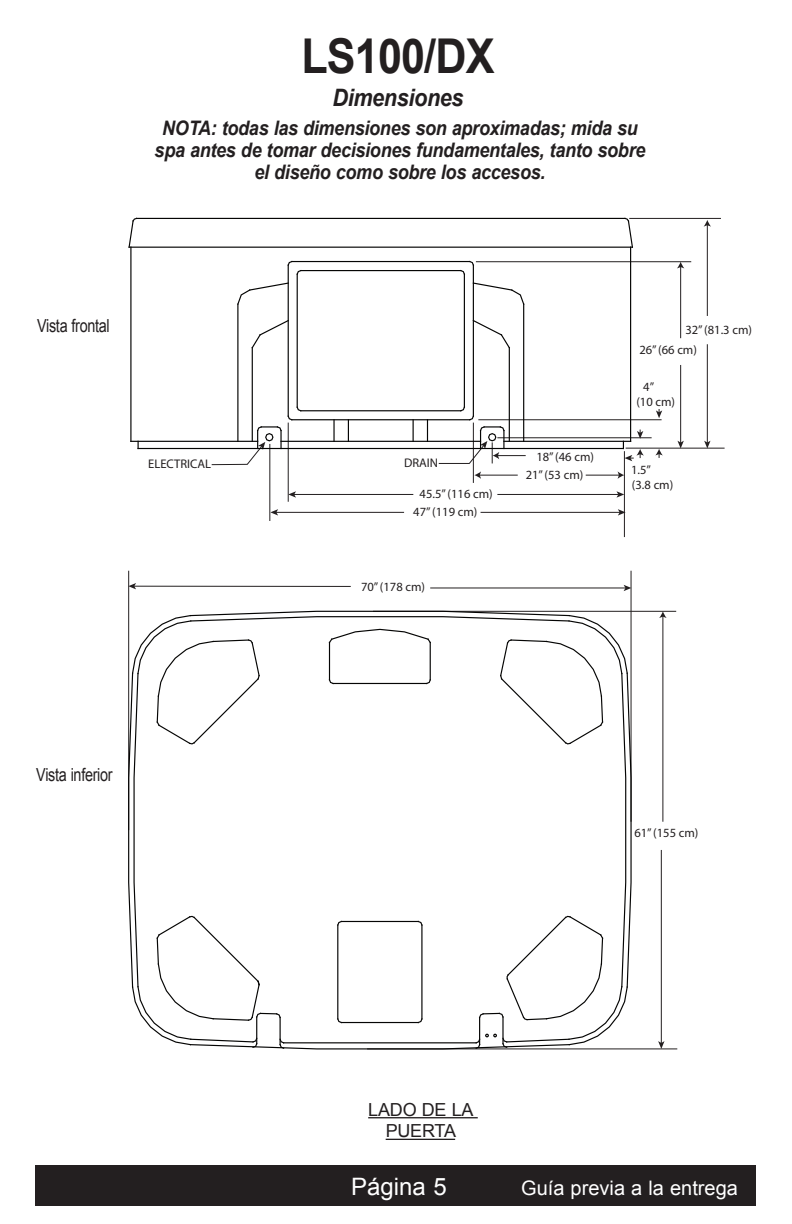
<style>
.page{position:relative;width:792px;height:1224px;background:#fff}
.page>*{position:absolute;margin:0;border:0;box-sizing:border-box;transform-origin:0 0}
.Head{font:700 48px "Arial";letter-spacing:-.02em;color:#231f20;scale:.9 1}
.Black_subhead{font:italic 700 24px "Arial";letter-spacing:-.015em;color:#231f20;scale:.9 1}
.t1{font:24px "Arial";color:#fff}
.Black_subhead-2{font:italic 700 20px/22px "Arial";letter-spacing:-.015em;color:#231f20;text-align:center;scale:.9 1}
.t2{font:20px "Arial";color:#fff}
.t3{font:18.8px "Myriad Pro";color:#231f20}
.Body{font:18px "Arial";letter-spacing:-.02em;color:#231f20;scale:.8 1}
.Body-2{font:18px/21.6px "Arial";letter-spacing:-.02em;color:#231f20;text-align:center}
.t4{font:12.6px/15px "Myriad Pro";color:#231f20}
.s1{font-size:24px}
</style>
<div class="page">
<div style="left:35px;top:1165px;width:720px;height:41px;background:#231f20"></div>
<hr style="left:368px;top:1117px;width:110px;height:1px;background:#231f20">
<hr style="left:386px;top:1139px;width:69px;height:1px;background:#231f20">
<hr style="left:269px;top:444px;width:1px;height:77px;background:#231f20">
<hr style="left:624px;top:451px;width:1px;height:86px;background:#231f20">
<hr style="left:288px;top:423px;width:1px;height:79px;background:#231f20">
<hr style="left:626px;top:448px;width:99px;height:1px;background:#231f20">
<hr style="left:497px;top:437px;width:155px;height:1px;background:#231f20">
<hr style="left:476px;top:261px;width:215px;height:1px;background:#231f20">
<hr style="left:629px;top:218px;width:92px;height:1px;background:#231f20">
<hr style="left:128px;top:571px;width:1px;height:259px;background:#231f20">
<hr style="left:631px;top:571px;width:1px;height:251px;background:#231f20">
<hr style="left:373px;top:611px;width:303px;height:1px;background:#231f20">
<hr style="left:367px;top:1049px;width:310px;height:1px;background:#231f20">
<hr style="left:680px;top:365px;width:1px;height:78px;background:#231f20">
<svg style="left:677px;top:441px;width:7px;height:7px"></svg>
<hr style="left:680px;top:266px;width:1px;height:72px;background:#231f20">
<svg style="left:677px;top:262px;width:7px;height:6px"></svg>
<hr style="left:707px;top:225px;width:1px;height:91px;background:#231f20">
<svg style="left:704px;top:220px;width:7px;height:7px"></svg>
<hr style="left:707px;top:344px;width:1px;height:99px;background:#231f20">
<svg style="left:704px;top:441px;width:7px;height:7px"></svg>
<hr style="left:294px;top:494px;width:119px;height:1px;background:#231f20">
<svg style="left:288px;top:491px;width:8px;height:7px"></svg>
<hr style="left:497px;top:494px;width:122px;height:1px;background:#231f20">
<svg style="left:616px;top:491px;width:8px;height:7px"></svg>
<hr style="left:276px;top:512px;width:128px;height:1px;background:#231f20">
<svg style="left:270px;top:509px;width:8px;height:7px"></svg>
<hr style="left:481px;top:512px;width:139px;height:1px;background:#231f20">
<svg style="left:618px;top:509px;width:8px;height:7px"></svg>
<hr style="left:212px;top:464px;width:36px;height:1px;background:#231f20">
<hr style="left:439px;top:463px;width:31px;height:1px;background:#231f20">
<hr style="left:134px;top:586px;width:217px;height:1px;background:#231f20">
<svg style="left:128px;top:583px;width:8px;height:6px"></svg>
<hr style="left:430px;top:588px;width:196px;height:1px;background:#231f20">
<svg style="left:624px;top:585px;width:7px;height:6px"></svg>
<hr style="left:662px;top:616px;width:1px;height:206px;background:#231f20">
<svg style="left:659px;top:611px;width:8px;height:7px"></svg>
<hr style="left:661px;top:850px;width:1px;height:193px;background:#231f20">
<svg style="left:658px;top:1041px;width:7px;height:8px"></svg>
<hr style="left:473px;top:423px;width:1px;height:60px;background:#231f20">
<hr style="left:478px;top:419px;width:184px;height:1px;background:#231f20">
<svg style="left:656px;top:409px;width:6px;height:9px"></svg>
<svg style="left:655px;top:449px;width:8px;height:9px"></svg>
<hr style="left:586px;top:475px;width:34px;height:1px;background:#231f20">
<svg style="left:618px;top:471px;width:6px;height:8px"></svg>
<hr style="left:479px;top:475px;width:39px;height:1px;background:#231f20">
<svg style="left:474px;top:471px;width:7px;height:8px"></svg>
<hr style="left:504px;top:441px;width:127px;height:1px;background:#050504">
<hr style="left:281px;top:441px;width:200px;height:1px;background:#050504">
<hr style="left:464px;top:274px;width:1px;height:133px;background:#050504">
<hr style="left:301px;top:410px;width:160px;height:1px;background:#050504">
<hr style="left:297px;top:274px;width:1px;height:133px;background:#050504">
<hr style="left:301px;top:270px;width:160px;height:1px;background:#050504">
<svg style="left:348px;top:420px;width:1px;height:21px"></svg>
<hr style="left:333px;top:420px;width:2px;height:21px;background:#050504">
<hr style="left:252px;top:348px;width:1px;height:93px;background:#050504">
<hr style="left:237px;top:304px;width:1px;height:137px;background:#050504">
<svg style="left:237px;top:282px;width:51px;height:24px"></svg>
<svg style="left:251px;top:319px;width:37px;height:30px"></svg>
<svg style="left:472px;top:282px;width:53px;height:24px"></svg>
<svg style="left:472px;top:319px;width:38px;height:30px"></svg>
<hr style="left:523px;top:304px;width:1px;height:137px;background:#050504">
<hr style="left:509px;top:348px;width:1px;height:93px;background:#050504">
<svg style="left:246px;top:406px;width:56px;height:59px"></svg>
<svg style="left:459px;top:260px;width:15px;height:16px"></svg>
<svg style="left:287px;top:260px;width:15px;height:16px"></svg>
<hr style="left:292px;top:261px;width:178px;height:1px;background:#050504">
<hr style="left:292px;top:419px;width:178px;height:1px;background:#050504">
<hr style="left:473px;top:265px;width:1px;height:151px;background:#050504">
<hr style="left:288px;top:265px;width:1px;height:151px;background:#050504">
<svg style="left:427px;top:420px;width:1px;height:21px"></svg>
<svg style="left:413px;top:420px;width:1px;height:21px"></svg>
<svg style="left:623px;top:430px;width:21px;height:31px"></svg>
<hr style="left:630px;top:247px;width:1px;height:194px;background:#050504">
<hr style="left:130px;top:247px;width:2px;height:194px;background:#050504">
<svg style="left:624px;top:217px;width:10px;height:32px"></svg>
<svg style="left:128px;top:217px;width:10px;height:32px"></svg>
<hr style="left:129px;top:247px;width:503px;height:1px;background:#050504">
<hr style="left:137px;top:218px;width:488px;height:1px;background:#050504">
<hr style="left:131px;top:441px;width:127px;height:1px;background:#050504">
<hr style="left:138px;top:448px;width:485px;height:1px;background:#050504">
<svg style="left:128px;top:610px;width:504px;height:440px"></svg>
<svg style="left:459px;top:406px;width:67px;height:59px"></svg>
<p class="Head" style="left:301px;top:24px;width:216px">LS100/DX</p>
<p class="Black_subhead" style="left:332px;top:82px;width:147px">Dimensiones</p>
<p class="Black_subhead-2" style="left:155px;top:118px;width:547px">NOTA: todas las dimensiones son aproximadas; mida su spa antes de tomar decisiones fundamentales, tanto sobre el diseño como sobre los accesos.</p>
<p class="t3" style="left:337px;top:59px;width:58px">Banicia</p>
<p class="Body" style="left:37px;top:314px;width:92px">Vista frontal</p>
<p class="t4" style="left:148px;top:456px;width:64px">ELECTRICAL</p>
<p class="t4" style="left:404px;top:455px;width:36px">DRAIN</p>
<p class="t4" style="left:413px;top:484px;width:81px;line-height:18.4px;text-indent:6px">45.5” (116 cm)<br>47” (119 cm)</p>
<p class="t4" style="left:361px;top:579px;width:66px">70” (178 cm)</p>
<p class="t4" style="left:536px;top:449px;width:59px">18” (46 cm)</p>
<p class="t4" style="left:526px;top:467px;width:59px">21” (53 cm)</p>
<p class="t4" style="left:685px;top:322px;width:68px">32” (81.3 cm)</p>
<p class="t4" style="left:639px;top:342px;width:59px">26” (66 cm)</p>
<p class="t4" style="left:636px;top:379px;width:40px;text-indent:7px">4”<br>(10 cm)</p>
<p class="t4" style="left:631px;top:462px;width:44px">1.5”<br>(3.8 cm)</p>
<p class="Body" style="left:36px;top:763px;width:97px">Vista inferior</p>
<p class="t4" style="left:634px;top:825px;width:66px">61” (155 cm)</p>
<p class="Body-2" style="left:368px;top:1099px;width:107px">LADO DE LA<br>PUERTA</p>
<p class="t1" style="left:353px;top:1170px;width:96px">Página x</p>
<p class="t2" style="left:521px;top:1174px;width:219px">Guía previa a la entrega<span class="s1">x</span></p>
<p class="t1" style="left:433px;top:1170px;width:15px">5</p>
</div>
